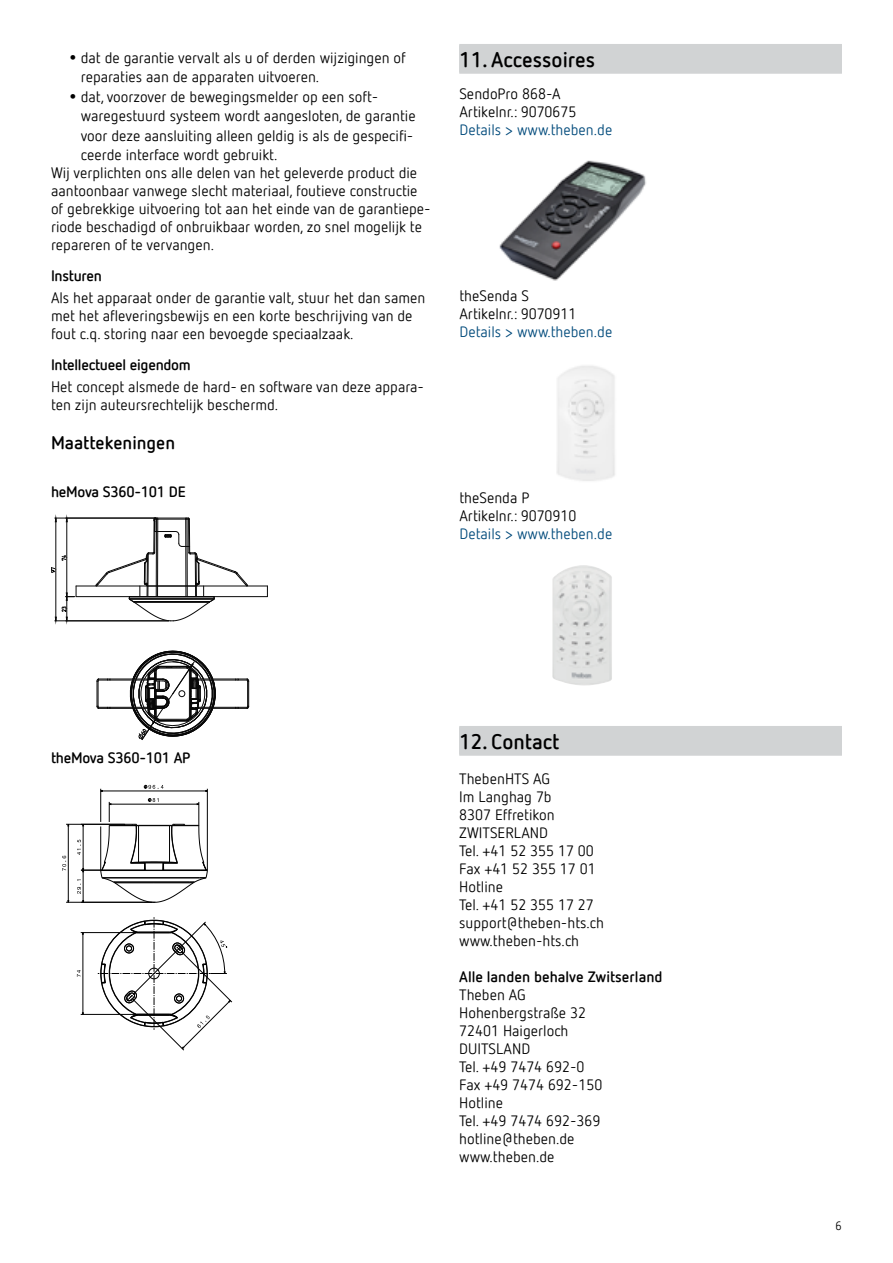
<style>
.page{position:relative;width:893px;height:1263px;background:#fff}
.page>*{position:absolute;margin:0;border:0;box-sizing:border-box;transform-origin:0 0}
.t1{font:700 21px "Netto Offc Pro";color:#000}
.t2{font:700 18px "Netto Offc Pro";color:#000}
.t3{font:15px/18px "Netto Offc Pro";color:#000}
.t4{font:15px "Netto Offc Pro";color:#004a7b}
.t5{font:700 15px "Netto Offc Pro";letter-spacing:-.02em;color:#000}
.t6{font:700 15px "Netto Offc Pro";color:#000}
.t7{font:12px "Netto Offc Pro";color:#000}
.s1{font-size:27px}
</style>
<div class="page">
<svg style="left:51px;top:518px;width:217px;height:103px"></svg>
<hr style="left:99px;top:708px;width:51px;height:1px;background:#080808">
<hr style="left:99px;top:707px;width:49px;height:1px;background:#080808">
<hr style="left:198px;top:680px;width:49px;height:1px;background:#080808">
<hr style="left:196px;top:679px;width:51px;height:1px;background:#080808">
<hr style="left:196px;top:708px;width:51px;height:1px;background:#080808">
<hr style="left:198px;top:707px;width:49px;height:1px;background:#080808">
<hr style="left:99px;top:680px;width:49px;height:1px;background:#080808">
<hr style="left:99px;top:679px;width:51px;height:1px;background:#080808">
<svg style="left:97px;top:679px;width:2px;height:30px"></svg>
<svg style="left:130px;top:650px;width:86px;height:90px"></svg>
<svg style="left:247px;top:679px;width:2px;height:30px"></svg>
<hr style="left:66px;top:902px;width:86px;height:1px;background:#000">
<hr style="left:66px;top:824px;width:59px;height:1px;background:#000">
<hr style="left:100px;top:789px;width:1px;height:33px;background:#000">
<hr style="left:207px;top:789px;width:1px;height:81px;background:#000">
<hr style="left:81px;top:1014px;width:58px;height:1px;background:#000">
<hr style="left:81px;top:932px;width:58px;height:1px;background:#000">
<svg style="left:62px;top:856px;width:4px;height:15px"></svg>
<hr style="left:68px;top:824px;width:1px;height:78px;background:#000">
<svg style="left:144px;top:785px;width:20px;height:4px"></svg>
<hr style="left:101px;top:791px;width:106px;height:1px;background:#000">
<svg style="left:77px;top:798px;width:131px;height:105px"></svg>
<hr style="left:109px;top:804px;width:90px;height:1px;background:#000">
<svg style="left:98px;top:917px;width:134px;height:133px"></svg>
<svg style="left:77px;top:970px;width:4px;height:7px"></svg>
<hr style="left:83px;top:932px;width:1px;height:82px;background:#000">
<div style="left:459px;top:45px;width:383px;height:29px;background:#d1d3d4"></div>
<div style="left:459px;top:44px;width:383px;height:28px;background:#d1d3d4"></div>
<div style="left:459px;top:727px;width:383px;height:29px;background:#d1d3d4"></div>
<div style="left:459px;top:726px;width:383px;height:28px;background:#d1d3d4"></div>
<img style="left:499px;top:160px;width:147px;height:121px">
<img style="left:557px;top:366px;width:58px;height:115px">
<img style="left:552px;top:565px;width:60px;height:120px">
<p class="t3" style="left:81px;top:47px;width:327px;line-height:19.5px;text-indent:-15px"><span class="s1">•</span>dat de garantie vervalt als u of derden wijzigingen of reparaties aan de apparaten uitvoeren.</p>
<p class="t3" style="left:81px;top:86px;width:336px;line-height:19.5px;text-indent:-15px"><span class="s1">•</span>dat, voorzover de bewegingsmelder op een soft&shy;waregestuurd systeem wordt aangesloten, de garantie voor deze aansluiting alleen geldig is als de gespecifi&shy;ceerde interface wordt gebruikt.</p>
<p class="t3" style="left:51px;top:163px;width:381px">Wij verplichten ons alle delen van het geleverde product die aantoonbaar vanwege slecht materiaal, foutieve constructie of gebrekkige uitvoering tot aan het einde van de garantiepe&shy;riode beschadigd of onbruikbaar worden, zo snel mogelijk te repareren of te vervangen.</p>
<p class="t5" style="left:51px;top:266px;width:52px">Insturen</p>
<p class="t3" style="left:51px;top:288px;width:376px">Als het apparaat onder de garantie valt, stuur het dan samen met het afleveringsbewijs en een korte beschrijving van de fout c.q. storing naar een bevoegde speciaalzaak.</p>
<p class="t5" style="left:51px;top:355px;width:141px">Intellectueel eigendom</p>
<p class="t3" style="left:51px;top:377px;width:375px">Het concept alsmede de hard- en software van deze appara&shy;ten zijn auteursrechtelijk beschermd.</p>
<p class="t2" style="left:51px;top:430px;width:126px">Maattekeningen</p>
<p class="t5" style="left:51px;top:481px;width:136px">heMova S360-101 DE</p>
<h1 class="t1" style="left:459px;top:46px;width:138px">11. Accessoires</h1>
<p class="t3" style="left:459px;top:84px;width:119px">SendoPro 868-A<br>Artikelnr.: 9070675</p>
<p class="t4" style="left:459px;top:120px;width:154px">Details &gt; www.theben.de</p>
<p class="t3" style="left:459px;top:286px;width:119px">theSenda S<br>Artikelnr.: 9070911</p>
<p class="t4" style="left:459px;top:322px;width:154px">Details &gt; www.theben.de</p>
<p class="t3" style="left:459px;top:488px;width:119px">theSenda P<br>Artikelnr.: 9070910</p>
<p class="t4" style="left:459px;top:524px;width:154px">Details &gt; www.theben.de</p>
<p class="t5" style="left:51px;top:748px;width:141px">theMova S360-101 AP</p>
<h1 class="t1" style="left:459px;top:728px;width:102px">12. Contact</h1>
<p class="t3" style="left:459px;top:769px;width:146px">ThebenHTS AG<br>Im Langhag 7b<br>8307 Effretikon<br>ZWITSERLAND<br>Tel. +41 52 355 17 00<br>Fax +41 52 355 17 01<br>Hotline<br>Tel. +41 52 355 17 27 support@theben-hts.ch www.theben-hts.ch</p>
<p class="t6" style="left:459px;top:967px;width:205px">Alle landen behalve Zwitserland</p>
<p class="t3" style="left:459px;top:985px;width:145px">Theben AG<br>Hohenbergstraße 32<br>72401 Haigerloch<br>DUITSLAND<br>Tel. +49 7474 692-0<br>Fax +49 7474 692-150<br>Hotline<br>Tel. +49 7474 692-369 hotline@theben.de www.theben.de</p>
<p class="t7" style="left:836px;top:1218px;width:8px">6</p>
</div>
